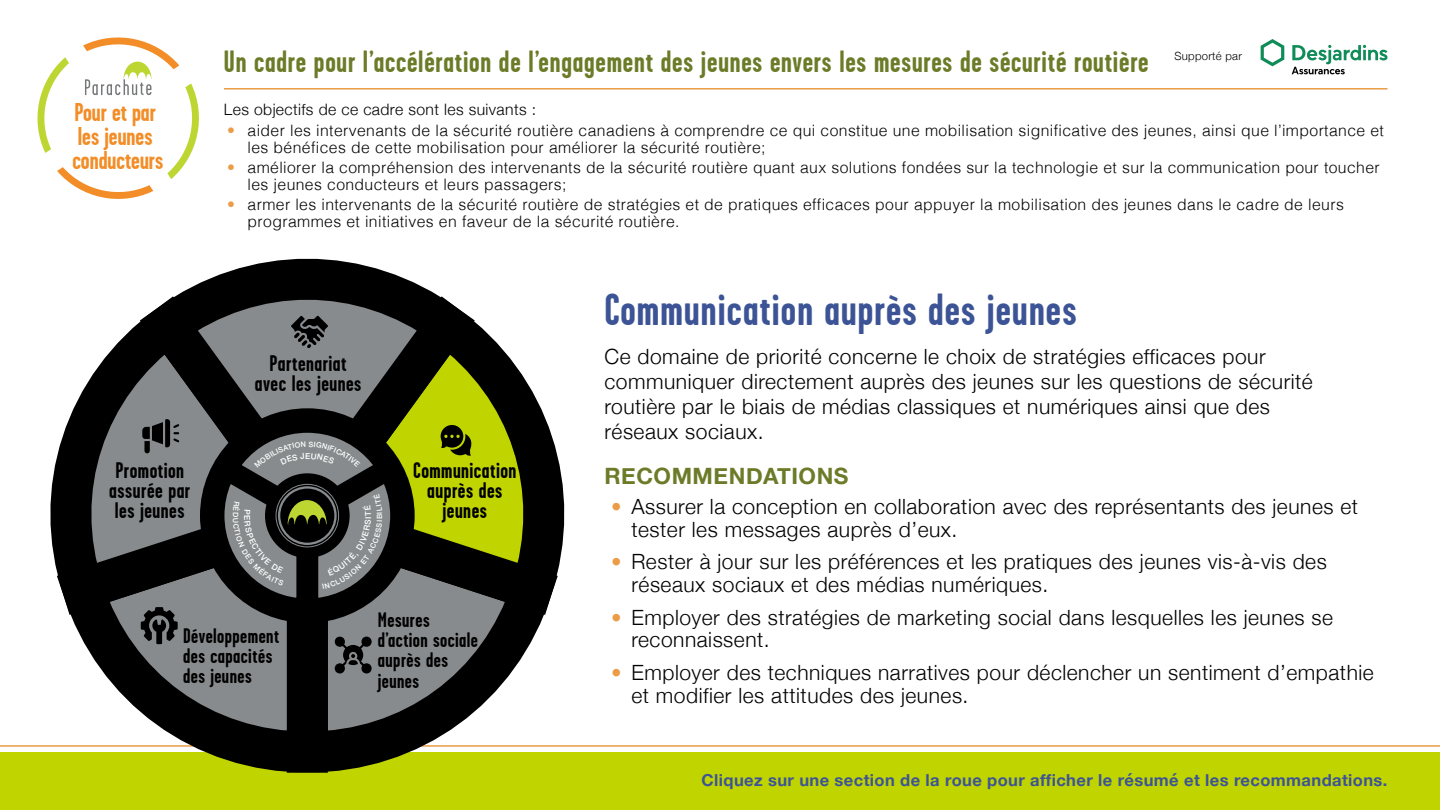
<style>
.page{position:relative;width:1440px;height:810px;background:#fff}
.page>*{position:absolute;margin:0;border:0;box-sizing:border-box;transform-origin:0 0}
.t1{font:700 45px "Garage Gothic";letter-spacing:.025em;color:#3c5496}
.t2{font:700 30.75px "Garage Gothic";letter-spacing:.025em;color:#6c7b28}
.t3{font:700 25.8px/24.1px "Garage Gothic";color:#f28d27}
.t4{font:700 22.58px/20.2px "Garage Gothic";letter-spacing:.02em;color:#000;text-align:center}
.H3_Large{font:700 22.5px "Helvetica Neue";letter-spacing:.025em;color:#6c7b28}
.basic_large{font:300 21px/22.6px "Helvetica Neue";letter-spacing:.025em;color:#000}
.t5{font:700 21px/20.2px "Garage Gothic";letter-spacing:.02em;color:#000}
.t6{font:700 16.5px "Helvetica Neue";letter-spacing:.025em;color:#3c5496}
.t7{font:300 15.75px/17px "Helvetica";letter-spacing:.025em;color:#000}
.t8{font:300 15.75px "Helvetica Neue";letter-spacing:.025em;color:#000}
.t9{font:300 11.32px "Helvetica Neue";letter-spacing:.025em;color:#000}
.s1{color:#ea9c46}
</style>
<div class="page">
<hr style="left:0;top:745px;width:1440px;height:2px;background:#ea9c46">
<div style="left:0;top:752px;width:1440px;height:58px;background:#c0d400"></div>
<svg style="left:38px;top:38px;width:161px;height:161px"></svg>
<svg style="left:1261px;top:39px;width:23px;height:27px"></svg>
<svg style="left:1292px;top:45px;width:96px;height:29px"></svg>
<hr style="left:224px;top:88px;width:1164px;height:2px;background:#ea9c46">
<svg style="left:359px;top:503px;width:224px;height:265px"></svg>
<svg style="left:31px;top:499px;width:328px;height:274px"></svg>
<svg style="left:51px;top:351px;width:199px;height:290px"></svg>
<svg style="left:250px;top:350px;width:314px;height:291px"></svg>
<svg style="left:111px;top:264px;width:392px;height:309px;background:#6c704f"></svg>
<svg style="left:192px;top:400px;width:231px;height:231px;background:#545841"></svg>
<svg style="left:142px;top:419px;width:37px;height:34px"></svg>
<svg style="left:441px;top:425px;width:31px;height:31px"></svg>
<svg style="left:291px;top:316px;width:37px;height:32px"></svg>
<svg style="left:334px;top:636px;width:38px;height:38px"></svg>
<svg style="left:141px;top:607px;width:37px;height:37px"></svg>
<svg style="left:214px;top:422px;width:187px;height:187px;background:#40423f"></svg>
<p class="t3" style="left:72px;top:100px;width:92px">Pour et par les jeunes conducteurs</p>
<h2 class="t2" style="left:224px;top:45px;width:926px">Un cadre pour l’accélération de l’engagement des jeunes envers les mesures de sécurité routière</h2>
<p class="t8" style="left:224px;top:97px;width:314px">Les objectifs de ce cadre sont les suivants :</p>
<p class="t7" style="left:248px;top:121px;width:1138px;text-indent:-20px"><span class="s1">•</span> aider les intervenants de la sécurité routière canadiens à comprendre ce qui constitue une mobilisation significative des jeunes, ainsi que l’importance et les bénéfices de cette mobilisation pour améliorer la sécurité routière;</p>
<p class="t7" style="left:248px;top:158px;width:1134px;text-indent:-20px"><span class="s1">•</span> améliorer la compréhension des intervenants de la sécurité routière quant aux solutions fondées sur la technologie et sur la communication pour toucher les jeunes conducteurs et leurs passagers;</p>
<p class="t7" style="left:248px;top:195px;width:1098px;text-indent:-20px"><span class="s1">•</span> armer les intervenants de la sécurité routière de stratégies et de pratiques efficaces pour appuyer la mobilisation des jeunes dans le cadre de leurs programmes et initiatives en faveur de la sécurité routière.</p>
<p class="t9" style="left:1174px;top:47px;width:69px">Supporté par</p>
<p class="t4" style="left:255px;top:353px;width:108px">Partenariat avec les jeunes</p>
<p class="t4" style="left:109px;top:460px;width:83px;text-align:left">Promotion assurée par les jeunes</p>
<p class="t4" style="left:413px;top:460px;width:105px">Communication auprès des jeunes</p>
<p class="t5" style="left:183px;top:626px;width:98px">Développement des capacités des jeunes</p>
<p class="t5" style="left:378px;top:610px;width:102px">Mesures d’action sociale auprès des jeunes</p>
<h2 class="t1" style="left:604px;top:286px;width:474px">Communication auprès des jeunes</h2>
<p class="basic_large" style="left:604px;top:342px;width:710px;line-height:25.2px">Ce domaine de priorité concerne le choix de stratégies efficaces pour communiquer directement auprès des jeunes sur les questions de sécurité routière par le biais de médias classiques et numériques ainsi que des réseaux sociaux.</p>
<p class="H3_Large" style="left:604px;top:459px;width:246px">RECOMMENDATIONS</p>
<p class="basic_large" style="left:631px;top:494px;width:728px;text-indent:-20px"><span class="s1">•</span> Assurer la conception en collaboration avec des représentants des jeunes et tester les messages auprès d’eux.</p>
<p class="basic_large" style="left:631px;top:549px;width:697px;text-indent:-20px"><span class="s1">•</span> Rester à jour sur les préférences et les pratiques des jeunes vis-à-vis des réseaux sociaux et des médias numériques.</p>
<p class="basic_large" style="left:631px;top:604px;width:703px;text-indent:-20px"><span class="s1">•</span> Employer des stratégies de marketing social dans lesquelles les jeunes se reconnaissent.</p>
<p class="basic_large" style="left:631px;top:660px;width:744px;text-indent:-20px"><span class="s1">•</span> Employer des techniques narratives pour déclencher un sentiment d’empathie et modifier les attitudes des jeunes.</p>
<p class="t6" style="left:702px;top:767px;width:687px">Cliquez sur une section de la roue pour afficher le résumé et les recommandations.</p>
</div>
